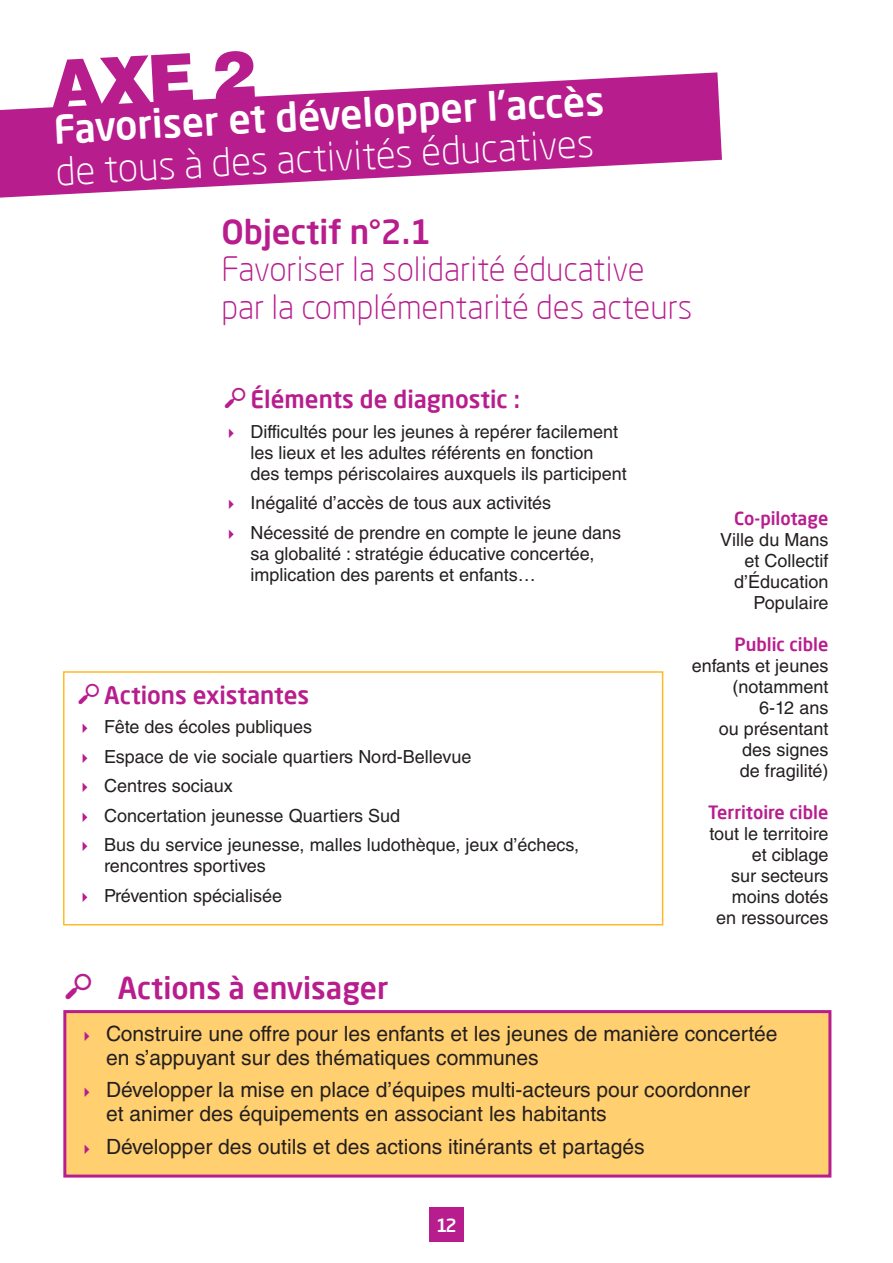
<style>
.page{position:relative;width:893px;height:1263px;background:#fff}
.page>*{position:absolute;margin:0;border:0;box-sizing:border-box;transform-origin:0 0}
.t1{font:900 66px "Helvetica LT Std";color:#b81d8e}
.t2{font:300 39px "Neo Sans Pro";color:#fff}
.t3{font:500 39px "Neo Sans Pro";color:#fff}
.t4{font:300 33px/37.5px "Neo Sans Pro";color:#b81d8e}
.t5{font:500 33px "Neo Sans Pro";color:#b81d8e}
.t6{font:500 30px "Neo Sans Pro";color:#b81d8e}
.t7{font:500 24px "Neo Sans Pro";color:#b81d8e}
.t8{font:21px/24px "Helvetica LT Std";color:#241f1f}
.t9{font:18px/21px "Helvetica LT Std";color:#241f1f}
.t10{font:500 18px "Neo Sans Pro";color:#b81d8e}
.t11{font:500 18px "Neo Sans Pro";color:#fff}
</style>
<div class="page">
<svg style="left:0;top:72px;width:722px;height:126px;fill:#b81d8e"></svg>
<div style="left:430px;top:1208px;width:34px;height:34px;background:#b81d8e"></div>
<div style="left:63px;top:671px;width:600px;height:254px;border:2px solid #ffbb25"></div>
<div style="left:65px;top:1011px;width:765px;height:165px;background:#ffcf70"></div>
<div style="left:63px;top:1010px;width:768px;height:167px;border:3px solid #b81d8e"></div>
<h1 class="t1" style="left:48px;top:41px;width:206px;rotate:-3deg">AXE 2</h1>
<h2 class="t3" style="left:52px;top:105px;width:553px;rotate:-3deg">Favoriser et développer l’accès</h2>
<h2 class="t2" style="left:55px;top:147px;width:540px;rotate:-3deg">de tous à des activités éducatives</h2>
<h3 class="t5" style="left:222px;top:211px;width:211px">Objectif n°2.1</h3>
<h3 class="t4" style="left:222px;top:250px;width:472px">Favoriser la solidarité éducative par la complémentarité des acteurs</h3>
<h3 class="t7" style="left:250px;top:384px;width:271px">Éléments de diagnostic :</h3>
<p class="t9" style="left:250px;top:421px;width:378px">Difficultés pour les jeunes à repérer facilement les lieux et les adultes référents en fonction des temps périscolaires auxquels ils participent</p>
<p class="t9" style="left:250px;top:488px;width:372px;line-height:29.5px">Inégalité d’accès de tous aux activités<br>Nécessité de prendre en compte le jeune dans</p>
<p class="t9" style="left:250px;top:543px;width:346px">sa globalité : stratégie éducative concertée, implication des parents et enfants…</p>
<h3 class="t7" style="left:104px;top:680px;width:206px">Actions existantes</h3>
<p class="t9" style="left:104px;top:712px;width:476px;line-height:29.5px">Fête des écoles publiques<br>Espace de vie sociale quartiers Nord-Bellevue<br>Centres sociaux<br>Concertation jeunesse Quartiers Sud<br>Bus du service jeunesse, malles ludothèque, jeux d’échecs,</p>
<p class="t9" style="left:104px;top:851px;width:179px;line-height:29.5px">rencontres sportives<br>Prévention spécialisée</p>
<h3 class="t6" style="left:118px;top:969px;width:272px">Actions à envisager</h3>
<p class="t10" style="left:734px;top:507px;width:96px">Co-pilotage</p>
<p class="t9" style="left:720px;top:529px;width:110px;text-align:right">Ville du Mans et Collectif d’Éducation<br>Populaire</p>
<p class="t10" style="left:734px;top:633px;width:95px">Public cible</p>
<p class="t9" style="left:692px;top:655px;width:138px;text-align:right">enfants et jeunes (notamment<br>6-12 ans<br>ou présentant des signes<br>de fragilité)</p>
<p class="t10" style="left:708px;top:801px;width:122px">Territoire cible</p>
<p class="t9" style="left:709px;top:823px;width:120px;text-align:right">tout le territoire et ciblage<br>sur secteurs moins dotés en ressources</p>
<p class="t8" style="left:106px;top:1021px;width:673px">Construire une offre pour les enfants et les jeunes de manière concertée en s’appuyant sur des thématiques communes</p>
<p class="t8" style="left:106px;top:1078px;width:645px">Développer la mise en place d’équipes multi-acteurs pour coordonner et animer des équipements en associant les habitants</p>
<p class="t8" style="left:106px;top:1134px;width:540px">Développer des outils et des actions itinérants et partagés</p>
<p class="t11" style="left:436px;top:1213px;width:22px">12</p>
</div>
